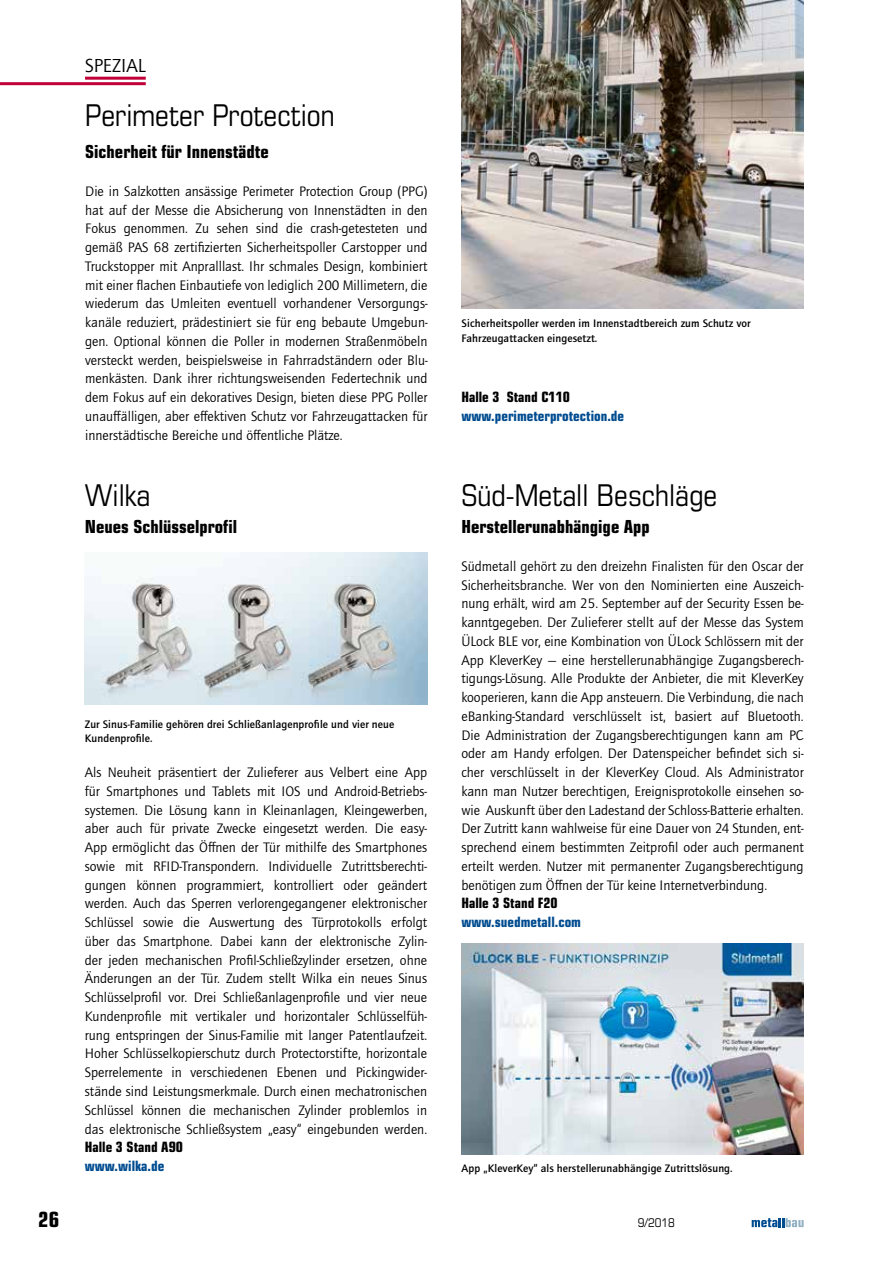
<style>
.page{position:relative;width:893px;height:1263px;background:#fff}
.page>*{position:absolute;margin:0;border:0;box-sizing:border-box;transform-origin:0 0}
.t1{font:condensed 30px "Eurostile LT Std";color:#000}
.t2{font:700 condensed 21px "Eurostile LT Std";color:#000}
.t3{font:19.5px "Quay Sans ITC Std";color:#000}
.t4{font:700 condensed 18px "Eurostile LT Std";color:#000}
.t5{font:14.25px/18.8px "Quay Sans ITC Std";color:#000;text-align:justify}
.t6{font:700 condensed 14.25px "Eurostile LT Std";color:#004c90}
.t7{font:700 condensed 14.25px "Eurostile LT Std";color:#000}
.t8{font:condensed 12px "Eurostile LT Std";color:#000}
.t9{font:500 11.25px/14.2px "Quay Sans ITC Std";letter-spacing:.01em;color:#000}
</style>
<div class="page">
<svg style="left:752px;top:1218px;width:52px;height:9px"></svg>
<hr style="left:0;top:82px;width:146px;height:3px;background:#c10038">
<hr style="left:85px;top:77px;width:61px;height:3px;background:#c10038">
<img style="left:462px;top:944px;width:342px;height:210px">
<img style="left:462px;top:0;width:342px;height:309px">
<img style="left:85px;top:552px;width:342px;height:153px">
<h3 class="t3" style="left:85px;top:55px;width:62px">SPEZIAL</h3>
<h1 class="t1" style="left:85px;top:98px;width:251px">Perimeter Protection</h1>
<p class="t4" style="left:85px;top:141px;width:185px">Sicherheit für Innenstädte</p>
<p class="t5" style="left:85px;top:182px;width:344px">Die in Salzkotten ansässige Perimeter Protection Group (PPG) hat auf der Messe die Absicherung von Innenstädten in den Fokus genommen. Zu sehen sind die crash-getesteten und gemäß PAS 68 zertifizierten Sicherheitspoller Carstopper und Truckstopper mit Anpralllast. Ihr schmales Design, kombiniert mit einer flachen Einbautiefe von lediglich 200 Millimetern, die wiederum das Umleiten eventuell vorhandener Versorgungs&shy;kanäle reduziert, prädestiniert sie für eng bebaute Umgebun&shy;gen. Optional können die Poller in modernen Straßenmöbeln versteckt werden, beispielsweise in Fahrradständern oder Blu&shy;menkästen. Dank ihrer richtungsweisenden Federtechnik und dem Fokus auf ein dekoratives Design, bieten diese PPG Poller unauffälligen, aber effektiven Schutz vor Fahrzeugattacken für innerstädtische Bereiche und öffentliche Plätze.</p>
<h1 class="t1" style="left:85px;top:477px;width:67px">Wilka</h1>
<p class="t4" style="left:85px;top:516px;width:154px">Neues Schlüsselprofil</p>
<h2 class="t2" style="left:38px;top:1206px;width:23px">26</h2>
<p class="t9" style="left:85px;top:717px;width:311px">Zur Sinus-Familie gehören drei Schließanlagenprofile und vier neue<br>Kundenprofile.</p>
<p class="t5" style="left:85px;top:763px;width:344px">Als Neuheit präsentiert der Zulieferer aus Velbert eine App für Smartphones und Tablets mit IOS und Android-Betriebs&shy;systemen. Die Lösung kann in Kleinanlagen, Kleingewerben, aber auch für private Zwecke eingesetzt werden. Die easy-App ermöglicht das Öffnen der Tür mithilfe des Smartphones sowie mit RFID-Transpondern. Individuelle Zutrittsberechti&shy;gungen können programmiert, kontrolliert oder geändert werden. Auch das Sperren verlorengegangener elektronischer Schlüssel sowie die Auswertung des Türprotokolls erfolgt über das Smartphone. Dabei kann der elektronische Zylin&shy;der jeden mechanischen Profil-Schließzylinder ersetzen, ohne Änderungen an der Tür. Zudem stellt Wilka ein neues Sinus Schlüsselprofil vor. Drei Schließanlagenprofile und vier neue Kundenprofile mit vertikaler und horizontaler Schlüsselfüh&shy;rung entspringen der Sinus-Familie mit langer Patentlaufzeit.<br>Hoher Schlüsselkopierschutz durch Protectorstifte, horizontale Sperrelemente in verschiedenen Ebenen und Pickingwider&shy;stände sind Leistungsmerkmale. Durch einen mechatronischen Schlüssel können die mechanischen Zylinder problemlos in das elektronische Schließsystem „easy“ eingebunden werden.</p>
<p class="t7" style="left:85px;top:1138px;width:100px">Halle 3 Stand A90</p>
<p class="t6" style="left:85px;top:1157px;width:81px">www.wilka.de</p>
<p class="t9" style="left:462px;top:317px;width:290px">Sicherheitspoller werden im Innenstadtbereich zum Schutz vor<br>Fahrzeugattacken eingesetzt.</p>
<p class="t7" style="left:461px;top:388px;width:110px">Halle 3 Stand C110</p>
<p class="t6" style="left:461px;top:407px;width:164px">www.perimeterprotection.de</p>
<h1 class="t1" style="left:461px;top:477px;width:258px">Süd-Metall Beschläge</h1>
<p class="t4" style="left:461px;top:516px;width:190px">Herstellerunabhängige App</p>
<p class="t5" style="left:461px;top:557px;width:344px">Südmetall gehört zu den dreizehn Finalisten für den Oscar der Sicherheitsbranche. Wer von den Nominierten eine Auszeich&shy;nung erhält, wird am 25. September auf der Security Essen be&shy;kanntgegeben. Der Zulieferer stellt auf der Messe das System ÜLock BLE vor, eine Kombination von ÜLock Schlössern mit der App KleverKey — eine herstellerunabhängige Zugangsberech&shy;tigungs-Lösung. Alle Produkte der Anbieter, die mit KleverKey kooperieren, kann die App ansteuern. Die Verbindung, die nach eBanking-Standard verschlüsselt ist, basiert auf Bluetooth.<br>Die Administration der Zugangsberechtigungen kann am PC oder am Handy erfolgen. Der Datenspeicher befindet sich si&shy;cher verschlüsselt in der KleverKey Cloud. Als Administrator kann man Nutzer berechtigen, Ereignisprotokolle einsehen so&shy;wie Auskunft über den Ladestand der Schloss-Batterie erhalten.<br>Der Zutritt kann wahlweise für eine Dauer von 24 Stunden, ent&shy;sprechend einem bestimmten Zeitprofil oder auch permanent erteilt werden. Nutzer mit permanenter Zugangsberechtigung benötigen zum Öffnen der Tür keine Internetverbindung.</p>
<p class="t7" style="left:461px;top:895px;width:98px">Halle 3 Stand F20</p>
<p class="t6" style="left:461px;top:913px;width:121px">www.suedmetall.com</p>
<p class="t9" style="left:462px;top:1161px;width:273px">App „KleverKey“ als herstellerunabhängige Zutrittslösung.</p>
<p class="t8" style="left:638px;top:1216px;width:38px">9/2018</p>
</div>
